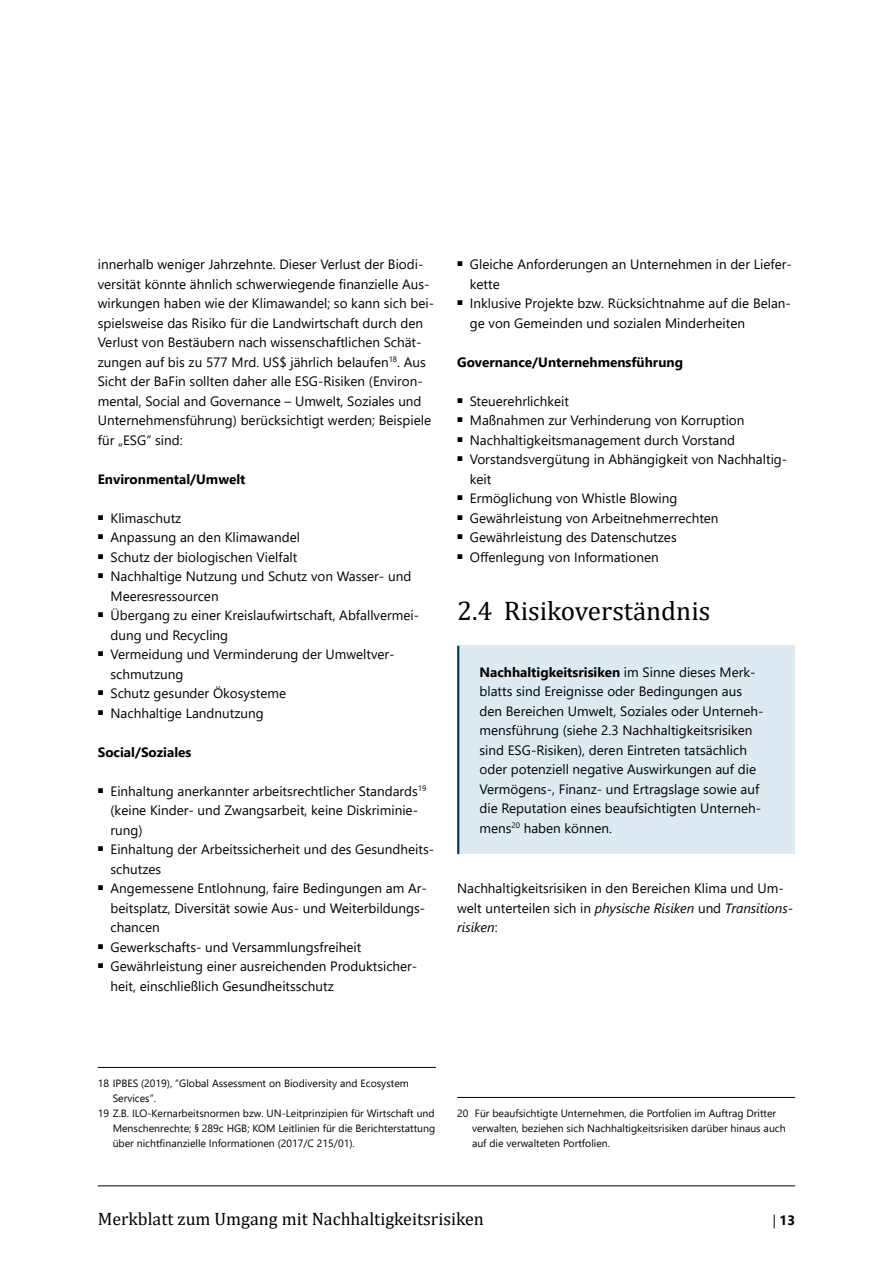
<style>
.page{position:relative;width:893px;height:1263px;background:#fff}
.page>*{position:absolute;margin:0;border:0;box-sizing:border-box;transform-origin:0 0}
.t1{font:27px "Cambria";color:#000}
.t2{font:18px "Cambria";color:#000}
.t3{font:13.5px/19.5px "Segoe UI";color:#000}
.t4{font:700 13.5px "Segoe UI";color:#000}
.t5{font:10.5px/15px "Segoe UI";color:#000}
.s1{font-weight:700}
.s2{font-style:italic}
.s3{font-weight:400}
</style>
<div class="page">
<hr style="left:98px;top:1185px;width:697px;height:1px;background:#000">
<hr style="left:98px;top:1067px;width:338px;height:1px;background:#000">
<hr style="left:457px;top:1097px;width:338px;height:1px;background:#000">
<div style="left:458px;top:646px;width:337px;height:208px;background:#deeaf1"></div>
<hr style="left:457px;top:646px;width:2px;height:208px;background:#004563">
<p class="t3" style="left:98px;top:253px;width:338px">innerhalb weniger Jahrzehnte. Dieser Verlust der Biodi&shy;versität könnte ähnlich schwerwiegende finanzielle Aus&shy;wirkungen haben wie der Klimawandel; so kann sich bei&shy;spielsweise das Risiko für die Landwirtschaft durch den Verlust von Bestäubern nach wissenschaftlichen Schät&shy;zungen auf bis zu 577 Mrd. US$ jährlich belaufen<sup>18</sup>. Aus Sicht der BaFin sollten daher alle ESG-Risiken (Environ&shy;mental, Social and Governance – Umwelt, Soziales und Unternehmensführung) berücksichtigt werden; Beispiele für „ESG“ sind:</p>
<p class="t4" style="left:98px;top:466px;width:149px">Environmental/Umwelt</p>
<p class="t3" style="left:98px;top:507px;width:85px"><sup>■</sup> Klimaschutz</p>
<p class="t3" style="left:98px;top:526px;width:204px"><sup>■</sup> Anpassung an den Klimawandel</p>
<p class="t3" style="left:98px;top:546px;width:201px"><sup>■</sup> Schutz der biologischen Vielfalt</p>
<p class="t3" style="left:111px;top:565px;width:302px;text-indent:-13px"><sup>■</sup> Nachhaltige Nutzung und Schutz von Wasser- und<br>Meeresressourcen</p>
<p class="t3" style="left:111px;top:604px;width:310px;text-indent:-13px"><sup>■</sup> Übergang zu einer Kreislaufwirtschaft, Abfallvermei&shy;dung und Recycling</p>
<p class="t3" style="left:111px;top:643px;width:286px;text-indent:-13px"><sup>■</sup> Vermeidung und Verminderung der Umweltver&shy;schmutzung</p>
<p class="t3" style="left:98px;top:682px;width:190px"><sup>■</sup> Schutz gesunder Ökosysteme</p>
<p class="t3" style="left:98px;top:702px;width:167px"><sup>■</sup> Nachhaltige Landnutzung</p>
<p class="t4" style="left:98px;top:739px;width:95px">Social/Soziales</p>
<p class="t3" style="left:111px;top:780px;width:317px;text-indent:-13px"><sup>■</sup> Einhaltung anerkannter arbeitsrechtlicher Standards<sup>19 </sup>(keine Kinder- und Zwangsarbeit, keine Diskriminie&shy;rung)</p>
<p class="t3" style="left:111px;top:838px;width:325px;text-indent:-13px"><sup>■</sup> Einhaltung der Arbeitssicherheit und des Gesundheits&shy;schutzes</p>
<p class="t3" style="left:111px;top:877px;width:318px;text-indent:-13px"><sup>■</sup> Angemessene Entlohnung, faire Bedingungen am Ar&shy;beitsplatz, Diversität sowie Aus- und Weiterbildungs&shy;chancen</p>
<p class="t3" style="left:98px;top:936px;width:265px"><sup>■</sup> Gewerkschafts- und Versammlungsfreiheit</p>
<p class="t3" style="left:111px;top:955px;width:308px;text-indent:-13px"><sup>■</sup> Gewährleistung einer ausreichenden Produktsicher&shy;heit, einschließlich Gesundheitsschutz</p>
<p class="t3" style="left:470px;top:253px;width:323px;text-indent:-13px"><sup>■</sup> Gleiche Anforderungen an Unternehmen in der Liefer&shy;kette</p>
<p class="t3" style="left:470px;top:292px;width:323px;text-indent:-13px"><sup>■</sup> Inklusive Projekte bzw. Rücksichtnahme auf die Belan&shy;ge von Gemeinden und sozialen Minderheiten</p>
<p class="t4" style="left:457px;top:349px;width:227px">Governance/Unternehmensführung</p>
<p class="t3" style="left:457px;top:390px;width:113px"><sup>■</sup> Steuerehrlichkeit</p>
<p class="t3" style="left:457px;top:409px;width:289px"><sup>■</sup> Maßnahmen zur Verhinderung von Korruption</p>
<p class="t3" style="left:457px;top:429px;width:279px"><sup>■</sup> Nachhaltigkeitsmanagement durch Vorstand</p>
<p class="t3" style="left:470px;top:448px;width:319px;text-indent:-13px"><sup>■</sup> Vorstandsvergütung in Abhängigkeit von Nachhaltig&shy;keit</p>
<p class="t3" style="left:457px;top:487px;width:222px"><sup>■</sup> Ermöglichung von Whistle Blowing</p>
<p class="t3" style="left:457px;top:507px;width:263px"><sup>■</sup> Gewährleistung von Arbeitnehmerrechten</p>
<p class="t3" style="left:457px;top:526px;width:221px"><sup>■</sup> Gewährleistung des Datenschutzes</p>
<p class="t3" style="left:457px;top:546px;width:203px"><sup>■</sup> Offenlegung von Informationen</p>
<h1 class="t1" style="left:457px;top:595px;width:255px">2.4 Risikoverständnis</h1>
<p class="t3" style="left:479px;top:661px;width:285px"><span class="s1">Nachhaltigkeitsrisiken</span> im Sinne dieses Merk&shy;blatts sind Ereignisse oder Bedingungen aus den Bereichen Umwelt, Soziales oder Unterneh&shy;mensführung (siehe 2.3 Nachhaltigkeitsrisiken sind ESG-Risiken), deren Eintreten tatsächlich oder potenziell negative Auswirkungen auf die Vermögens-, Finanz- und Ertragslage sowie auf die Reputation eines beaufsichtigten Unterneh&shy;mens<sup>20</sup> haben können.</p>
<p class="t3" style="left:457px;top:877px;width:338px">Nachhaltigkeitsrisiken in den Bereichen Klima und Um&shy;welt unterteilen sich in <span class="s2">physische Risiken</span> und <span class="s2">Transitions&shy;risiken</span>: <sup>20</sup></p>
<p class="t5" style="left:98px;top:1074px;width:313px">18 IPBES (2019), “Global Assessment on Biodiversity and Ecosystem</p>
<p class="t5" style="left:113px;top:1089px;width:45px">Services”.</p>
<p class="t5" style="left:98px;top:1104px;width:338px">19 Z.B. ILO-Kernarbeitsnormen bzw. UN-Leitprinzipien für Wirtschaft und</p>
<p class="t5" style="left:113px;top:1119px;width:324px">Menschenrechte; § 289c HGB; KOM Leitlinien für die Berichterstattung</p>
<p class="t5" style="left:113px;top:1134px;width:244px">über nichtfinanzielle Informationen (2017/C 215/01).</p>
<p class="t5" style="left:472px;top:1104px;width:315px;text-indent:-15px">20 Für beaufsichtigte Unternehmen, die Portfolien im Auftrag Dritter verwalten, beziehen sich Nachhaltigkeitsrisiken darüber hinaus auch auf die verwalteten Portfolien.</p>
<h2 class="t2" style="left:98px;top:1208px;width:388px">Merkblatt zum Umgang mit Nachhaltigkeitsrisiken</h2>
<p class="t4" style="left:773px;top:1207px;width:24px"><span class="s3">|</span> 13</p>
</div>
